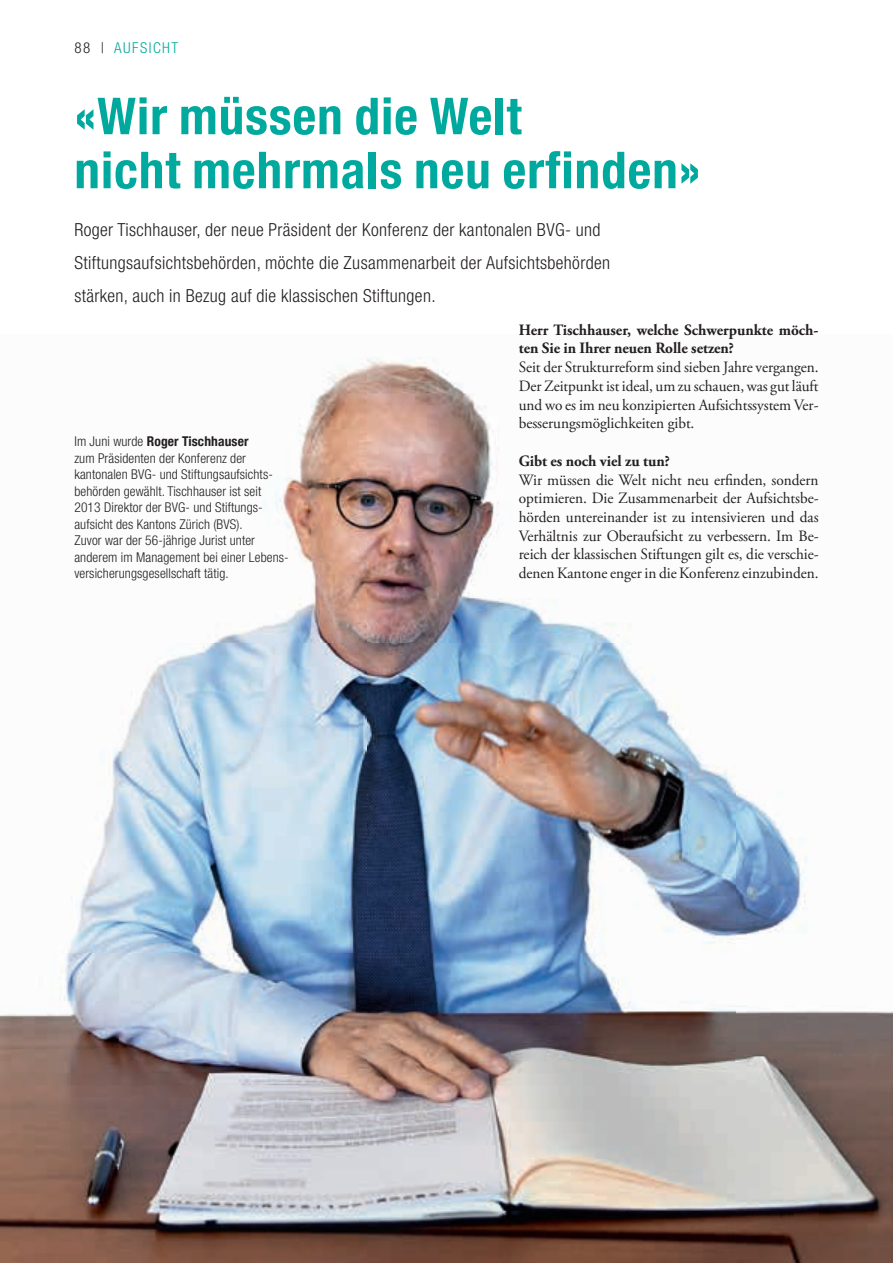
<style>
.page{position:relative;width:893px;height:1263px;background:#fff}
.page>*{position:absolute;margin:0;border:0;box-sizing:border-box;transform-origin:0 0}
.t1{font:700 condensed 51px/54px "Helvetica Neue LT Com";letter-spacing:.02em;color:#00a99d}
.t2{font:300 condensed 18px/33px "Helvetica Neue LT Com";letter-spacing:.02em;color:#231f20}
.t3{font:15.75px/18.8px "Adobe Garamond Pro";letter-spacing:-.005em;color:#231f20;text-align:justify}
.t4{font:700 15.75px/18.8px "Adobe Garamond Pro";letter-spacing:-.005em;color:#231f20}
.t5{font:300 condensed 15px "Helvetica Neue LT Com";letter-spacing:.1em;color:#00a99d}
.t6{font:300 condensed 13.5px/16.5px "Helvetica Neue LT Com";letter-spacing:.01em;color:#231f20}
.s1{color:#231f20}
.s2{font-weight:700}
</style>
<div class="page">
<img style="left:0;top:358px;width:893px;height:905px">
<img style="left:502px;top:1212px;width:118px;height:9px">
<img style="left:628px;top:1212px;width:151px;height:9px">
<svg style="left:786px;top:1212px;width:8px;height:8px"></svg>
<img style="left:794px;top:1212px;width:24px;height:7px">
<p class="t5" style="left:74px;top:39px;width:105px"><span class="s1">88 |</span> AUFSICHT</p>
<h1 class="t1" style="left:74px;top:89px;width:628px">«Wir müssen die Welt<br>nicht mehrmals neu erfinden»</h1>
<p class="t2" style="left:74px;top:213px;width:537px">Roger Tischhauser, der neue Präsident der Konferenz der kantonalen BVG- und<br>Stiftungsaufsichtsbehörden, möchte die Zusammenarbeit der Aufsichtsbehörden stärken, auch in Bezug auf die klassischen Stiftungen.</p>
<p class="t6" style="left:74px;top:433px;width:216px">Im Juni wurde <span class="s2">Roger Tischhauser<br></span>zum Präsidenten der Konferenz der kantonalen BVG- und Stiftungsaufsichts&shy;behörden gewählt. Tischhauser ist seit 2013 Direktor der BVG- und Stiftungs&shy;aufsicht des Kantons Zürich (BVS).<br>Zuvor war der 56-jährige Jurist unter anderem im Management bei einer Lebens&shy;versicherungsgesellschaft tätig.</p>
<p class="t4" style="left:519px;top:320px;width:301px">Herr Tischhauser, welche Schwerpunkte möch&shy;ten Sie in Ihrer neuen Rolle setzen?</p>
<p class="t3" style="left:519px;top:358px;width:301px">Seit der Strukturreform sind sieben Jahre vergangen.<br>Der Zeitpunkt ist ideal, um zu schauen, was gut läuft und wo es im neu konzipierten Aufsichtssystem Ver&shy;besserungsmöglichkeiten gibt.</p>
<p class="t4" style="left:519px;top:452px;width:153px">Gibt es noch viel zu tun?</p>
<p class="t3" style="left:519px;top:471px;width:301px">Wir müssen die Welt nicht neu erfinden, sondern optimieren. Die Zusammenarbeit der Aufsichtsbe&shy;hörden untereinander ist zu intensivieren und das Verhältnis zur Oberaufsicht zu verbessern. Im Be&shy;reich der klassischen Stiftungen gilt es, die verschie&shy;denen Kantone enger in die Konferenz einzubinden.</p>
</div>
